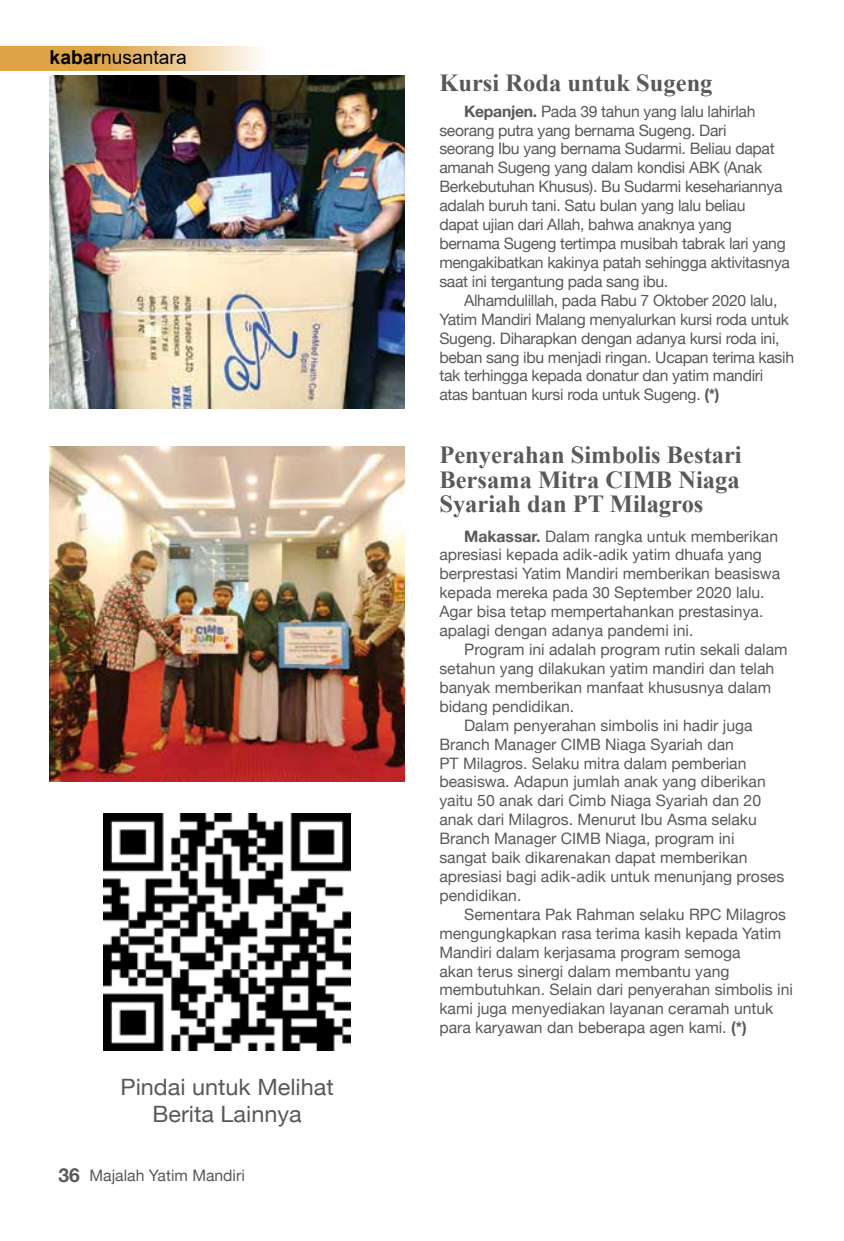
<style>
.page{position:relative;width:844px;height:1241px;background:#fff}
.page>*{position:absolute;margin:0;border:0;box-sizing:border-box;transform-origin:0 0}
.t1{font:700 24.5px/24.5px "Times New Roman";color:#58595b;text-align:justify}
.t2{font:22.57px/26.9px "Helvetica Neue";color:#58595b;text-align:center;scale:1.04 1}
.t3{font:19.25px "Arial";color:#000}
.t4{font:15.75px/18.9px "Helvetica Neue";color:#58595b}
.t5{font:15.75px/18.9px "Helvetica Neue";letter-spacing:-.02em;color:#58595b}
.s1{font-weight:700}
.s2{font-weight:700;font-size:19.25px}
</style>
<div class="page">
<svg style="left:0;top:46px;width:259px;height:25px;background:#e6bc79"></svg>
<img style="left:104px;top:813px;width:246px;height:237px">
<img style="left:50px;top:446px;width:354px;height:335px">
<img style="left:50px;top:75px;width:354px;height:333px">
<p class="t3" style="left:50px;top:44px;width:138px"><span class="s1">kabar</span>nusantara</p>
<h2 class="t2" style="left:120px;top:1072px;width:206px">Pindai untuk Melihat<br>Berita Lainnya</h2>
<p class="t4" style="left:58px;top:1165px;width:188px"><span class="s2">36</span> Majalah Yatim Mandiri</p>
<h1 class="t1" style="left:439px;top:70px;width:274px">Kursi Roda untuk Sugeng</h1>
<p class="t5" style="left:439px;top:101px;width:352px;text-indent:25px"><span class="s1">Kepanjen.</span> Pada 39 tahun yang lalu lahirlah seorang putra yang bernama Sugeng. Dari<br>seorang Ibu yang bernama Sudarmi. Beliau dapat amanah Sugeng yang dalam kondisi ABK (Anak Berkebutuhan Khusus). Bu Sudarmi kesehariannya adalah buruh tani. Satu bulan yang lalu beliau<br>dapat ujian dari Allah, bahwa anaknya yang bernama Sugeng tertimpa musibah tabrak lari yang mengakibatkan kakinya patah sehingga aktivitasnya saat ini tergantung pada sang ibu.</p>
<p class="t5" style="left:439px;top:290px;width:356px;text-indent:25px">Alhamdulillah, pada Rabu 7 Oktober 2020 lalu, Yatim Mandiri Malang menyalurkan kursi roda untuk Sugeng. Diharapkan dengan adanya kursi roda ini, beban sang ibu menjadi ringan. Ucapan terima kasih tak terhingga kepada donatur dan yatim mandiri atas bantuan kursi roda untuk Sugeng. <span class="s1">(*)</span></p>
<h1 class="t1" style="left:439px;top:442px;width:304px">Penyerahan Simbolis Bestari Bersama Mitra CIMB Niaga Syariah dan PT Milagros</h1>
<p class="t4" style="left:439px;top:526px;width:342px;text-indent:25px"><span class="s1">Makassar.</span> Dalam rangka untuk memberikan apresiasi kepada adik-adik yatim dhuafa yang berprestasi Yatim Mandiri memberikan beasiswa kepada mereka pada 30 September 2020 lalu.<br>Agar bisa tetap mempertahankan prestasinya. apalagi dengan adanya pandemi ini.</p>
<p class="t4" style="left:464px;top:639px;width:325px">Program ini adalah program rutin sekali dalam</p>
<p class="t4" style="left:439px;top:658px;width:336px">setahun yang dilakukan yatim mandiri dan telah</p>
<p class="t4" style="left:439px;top:677px;width:333px">banyak memberikan manfaat khususnya dalam</p>
<p class="t4" style="left:439px;top:696px;width:136px">bidang pendidikan.</p>
<p class="t4" style="left:464px;top:715px;width:290px">Dalam penyerahan simbolis ini hadir juga</p>
<p class="t4" style="left:439px;top:734px;width:296px">Branch Manager CIMB Niaga Syariah dan</p>
<p class="t4" style="left:439px;top:753px;width:308px">PT Milagros. Selaku mitra dalam pemberian</p>
<p class="t4" style="left:439px;top:772px;width:328px">beasiswa. Adapun jumlah anak yang diberikan</p>
<p class="t4" style="left:439px;top:791px;width:323px">yaitu 50 anak dari Cimb Niaga Syariah dan 20</p>
<p class="t4" style="left:439px;top:809px;width:319px">anak dari Milagros. Menurut Ibu Asma selaku</p>
<p class="t4" style="left:439px;top:828px;width:296px">Branch Manager CIMB Niaga, program ini</p>
<p class="t4" style="left:439px;top:847px;width:309px">sangat baik dikarenakan dapat memberikan</p>
<p class="t4" style="left:439px;top:866px;width:346px">apresiasi bagi adik-adik untuk menunjang proses</p>
<p class="t4" style="left:439px;top:885px;width:83px">pendidikan.</p>
<p class="t4" style="left:464px;top:904px;width:323px">Sementara Pak Rahman selaku RPC Milagros</p>
<p class="t4" style="left:439px;top:923px;width:343px">mengungkapkan rasa terima kasih kepada Yatim</p>
<p class="t4" style="left:439px;top:942px;width:303px">Mandiri dalam kerjasama program semoga</p>
<p class="t4" style="left:439px;top:961px;width:291px">akan terus sinergi dalam membantu yang</p>
<p class="t4" style="left:439px;top:980px;width:355px">membutuhkan. Selain dari penyerahan simbolis ini</p>
<p class="t4" style="left:439px;top:998px;width:335px">kami juga menyediakan layanan ceramah untuk</p>
<p class="t4" style="left:439px;top:1017px;width:309px">para karyawan dan beberapa agen kami. <span class="s1">(*)</span></p>
</div>
